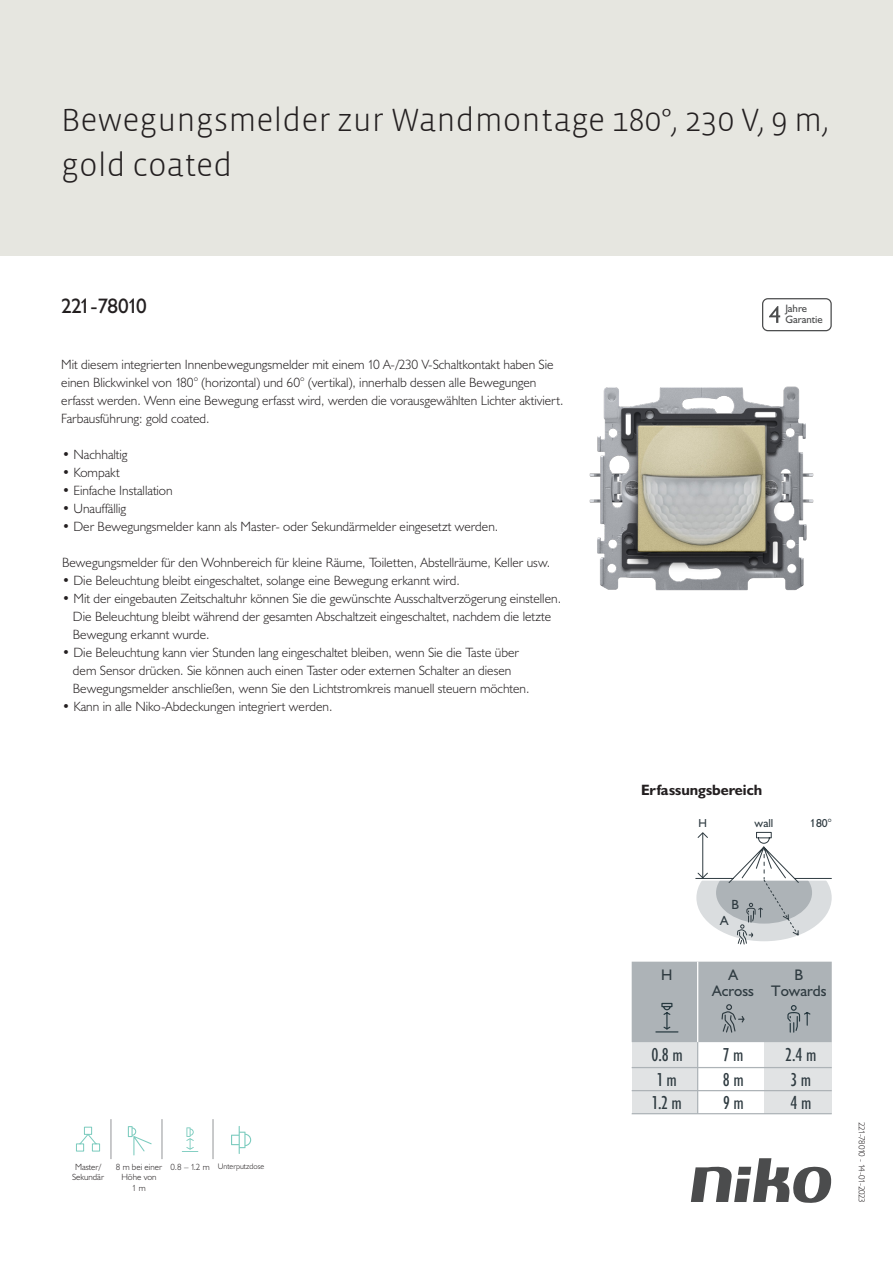
<style>
.page{position:relative;width:893px;height:1263px;background:#fff}
.page>*{position:absolute;margin:0;border:0;box-sizing:border-box;transform-origin:0 0}
.Title_datasheets{font:300 33px/45px "Vista Sans";color:#231f20}
.Article_number{font:21px "Humanist 521 BT";letter-spacing:-.035em;color:#231f20}
.t1{font:condensed 18.9px "Humanist 521 BT";letter-spacing:.185em;color:#2f3b41}
.t2{font:15.3px/16.5px "Humanist 521 BT";color:#2f3b41;text-align:center}
.Titles_parts{font:700 15px "Humanist 521 BT";color:#231f20}
.USP_bullets{font:300 13.5px/18px "Humanist 521 BT";color:#231f20}
.USPs{font:300 13.5px/18px "Humanist 521 BT";color:#231f20}
.t3{font:13.35px "Humanist 521 BT";color:#2f3b41}
.t4{font:11.7px "Humanist 521 BT";color:#2f3b41}
.t5{font:10.8px/10.8px "Humanist 521 BT";color:#4b4c4d}
.icontext{font:300 9px/10.8px "Humanist 521 BT";color:#231f20;text-align:center}
.Revision{font:300 9px "Humanist 521 BT";letter-spacing:-.06em;color:#231f20}
.icontext-2{font:300 8.1px "Humanist 521 BT";color:#231f20}
</style>
<div class="page">
<svg style="left:691px;top:1158px;width:141px;height:45px"></svg>
<div style="left:0;top:0;width:893px;height:255px;background:#e6e6e0"></div>
<img style="left:589px;top:386px;width:225px;height:205px">
<svg style="left:76px;top:1126px;width:25px;height:26px"></svg>
<svg style="left:127px;top:1126px;width:25px;height:30px"></svg>
<svg style="left:181px;top:1127px;width:18px;height:25px"></svg>
<svg style="left:231px;top:1126px;width:21px;height:28px"></svg>
<hr style="left:111px;top:1119px;width:1px;height:40px;background:#939598">
<hr style="left:162px;top:1119px;width:1px;height:40px;background:#939598">
<hr style="left:213px;top:1119px;width:1px;height:40px;background:#939598">
<svg style="left:762px;top:298px;width:70px;height:33px"></svg>
<svg style="left:695px;top:831px;width:137px;height:113px"></svg>
<div style="left:632px;top:1042px;width:66px;height:72px;background:#e1e3e4"></div>
<div style="left:765px;top:1042px;width:67px;height:72px;background:#e1e3e4"></div>
<hr style="left:632px;top:1067px;width:66px;height:1px;background:#adb3b7">
<hr style="left:698px;top:1067px;width:67px;height:1px;background:#adb3b7">
<hr style="left:765px;top:1067px;width:67px;height:1px;background:#adb3b7">
<hr style="left:632px;top:1090px;width:66px;height:1px;background:#adb3b7">
<hr style="left:698px;top:1090px;width:67px;height:1px;background:#adb3b7">
<hr style="left:765px;top:1090px;width:67px;height:1px;background:#adb3b7">
<hr style="left:632px;top:1113px;width:66px;height:1px;background:#adb3b7">
<hr style="left:698px;top:1113px;width:67px;height:1px;background:#adb3b7">
<hr style="left:765px;top:1113px;width:67px;height:1px;background:#adb3b7">
<hr style="left:697px;top:1042px;width:1px;height:72px;background:#adb3b7">
<div style="left:632px;top:962px;width:200px;height:80px;background:#adb3b7"></div>
<p class="Title_datasheets" style="left:61px;top:98px;width:769px">Bewegungsmelder zur Wandmontage 180°, 230 V, 9 m, gold coated</p>
<p class="Article_number" style="left:61px;top:293px;width:87px">221-78010</p>
<p class="t5" style="left:785px;top:303px;width:39px">Jahre<br>Garantie</p>
<p class="USPs" style="left:61px;top:355px;width:504px">Mit diesem integrierten Innenbewegungsmelder mit einem 10 A-/230 V-Schaltkontakt haben Sie einen Blickwinkel von 180° (horizontal) und 60° (vertikal), innerhalb dessen alle Bewegungen erfasst werden. Wenn eine Bewegung erfasst wird, werden die vorausgewählten Lichter aktiviert.<br>Farbausführung: gold coated.</p>
<p class="USP_bullets" style="left:62px;top:445px;width:67px">• Nachhaltig</p>
<p class="USP_bullets" style="left:62px;top:463px;width:59px">• Kompakt</p>
<p class="USP_bullets" style="left:62px;top:481px;width:112px">• Einfache Installation</p>
<p class="USP_bullets" style="left:62px;top:499px;width:66px">• Unauffällig</p>
<p class="USP_bullets" style="left:62px;top:517px;width:438px">• Der Bewegungsmelder kann als Master- oder Sekundärmelder eingesetzt werden.</p>
<p class="USP_bullets" style="left:62px;top:553px;width:489px">Bewegungsmelder für den Wohnbereich für kleine Räume, Toiletten, Abstellräume, Keller usw.</p>
<p class="USP_bullets" style="left:62px;top:571px;width:399px">• Die Beleuchtung bleibt eingeschaltet, solange eine Bewegung erkannt wird.</p>
<p class="USP_bullets" style="left:73px;top:589px;width:490px;text-indent:-11px">• Mit der eingebauten Zeitschaltuhr können Sie die gewünschte Ausschaltverzögerung einstellen.<br>Die Beleuchtung bleibt während der gesamten Abschaltzeit eingeschaltet, nachdem die letzte<br>Bewegung erkannt wurde.</p>
<p class="USP_bullets" style="left:73px;top:643px;width:458px;text-indent:-11px">• Die Beleuchtung kann vier Stunden lang eingeschaltet bleiben, wenn Sie die Taste über dem Sensor drücken. Sie können auch einen Taster oder externen Schalter an diesen<br>Bewegungsmelder anschließen, wenn Sie den Lichtstromkreis manuell steuern möchten.</p>
<p class="USP_bullets" style="left:62px;top:697px;width:272px">• Kann in alle Niko-Abdeckungen integriert werden.</p>
<p class="Titles_parts" style="left:641px;top:781px;width:123px">Erfassungsbereich</p>
<p class="t4" style="left:698px;top:815px;width:10px">H</p>
<p class="t4" style="left:755px;top:815px;width:20px">wall</p>
<p class="t4" style="left:810px;top:815px;width:23px">180°</p>
<p class="icontext" style="left:72px;top:1161px;width:33px">Master/<br>Sekundär</p>
<p class="icontext" style="left:170px;top:1161px;width:41px">0.8 – 1.2 m</p>
<p class="icontext-2" style="left:218px;top:1161px;width:48px">Unterputzdose</p>
<p class="icontext" style="left:116px;top:1161px;width:48px">8 m bei einer<br>Höhe von<br>1 m</p>
<p class="t3" style="left:731px;top:896px;width:9px">B</p>
<p class="t3" style="left:720px;top:912px;width:10px">A</p>
<p class="t2" style="left:712px;top:966px;width:43px">A<br>Across</p>
<p class="t2" style="left:661px;top:966px;width:13px">H</p>
<p class="t2" style="left:771px;top:966px;width:57px">B<br>Towards</p>
<p class="t1" style="left:651px;top:1043px;width:33px">0.8 m</p>
<p class="t1" style="left:723px;top:1043px;width:22px">7 m</p>
<p class="t1" style="left:785px;top:1043px;width:32px">2.4 m</p>
<p class="t1" style="left:657px;top:1068px;width:21px">1 m</p>
<p class="t1" style="left:723px;top:1068px;width:22px">8m</p>
<p class="t1" style="left:791px;top:1068px;width:22px">3m</p>
<p class="t1" style="left:652px;top:1091px;width:31px">1.2 m</p>
<p class="t1" style="left:723px;top:1091px;width:22px">9m</p>
<p class="t1" style="left:791px;top:1091px;width:22px">4m</p>
<p class="Revision" style="left:868px;top:1122px;width:83px;rotate:90deg">221-78010 - 14-01-2023</p>
</div>
